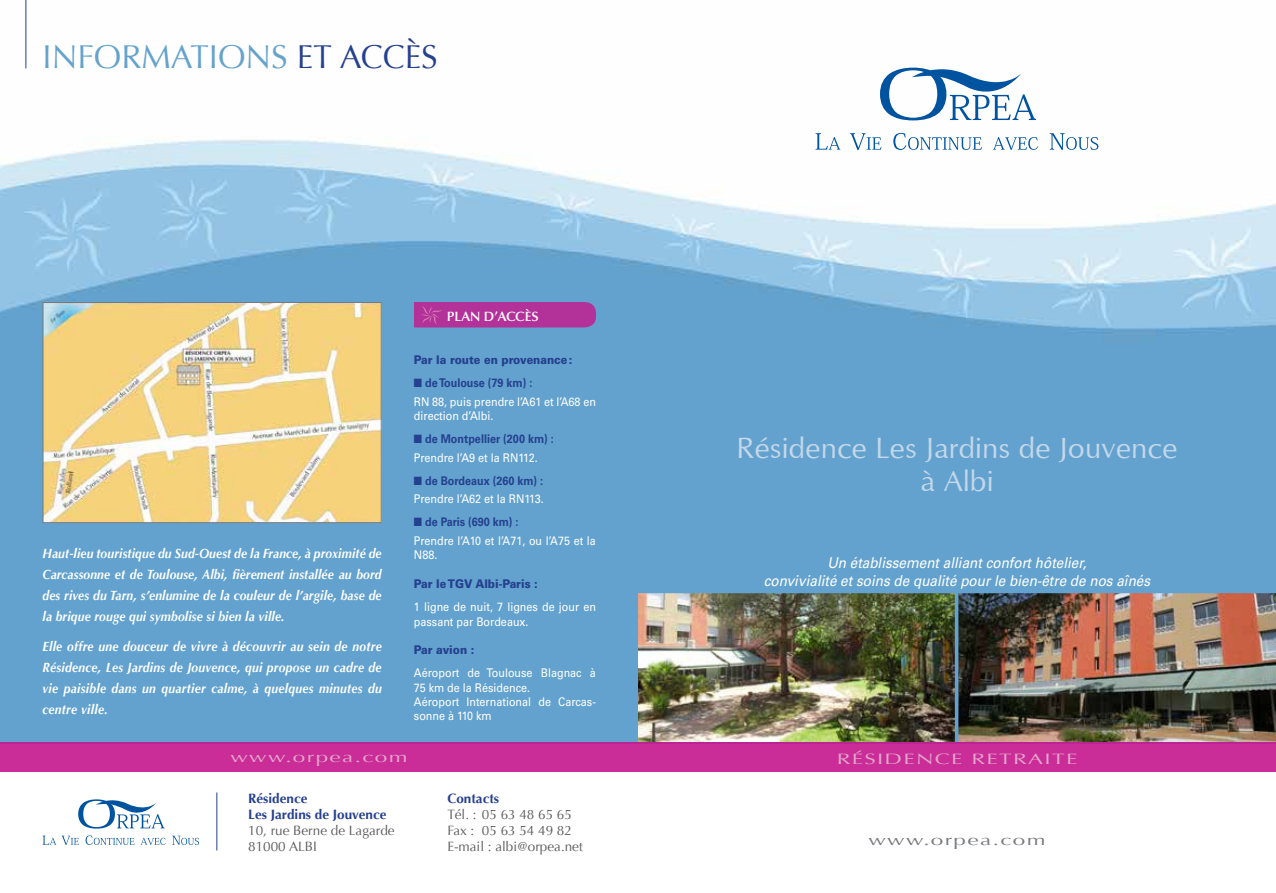
<style>
.page{position:relative;width:1276px;height:893px;background:#fff}
.page>*{position:absolute;margin:0;border:0;box-sizing:border-box;transform-origin:0 0}
.t1{font:33px "Optima";color:#65a3cc}
.t2{font:30px/33px "Optimum";color:#c5d8ea;text-align:center}
.t3{font:italic 15px/18px "Univers";color:#fff;text-align:center;scale:.9 1}
.t4{font:15px "Optima";letter-spacing:.06em;color:#e2a8cc;scale:1.5 1}
.t5{font:15px "Optima";letter-spacing:.06em;color:#787a7e;scale:1.5 1}
.t6{font:italic 700 13.5px/21px "Optima";letter-spacing:.015em;color:#fff;text-align:justify;scale:.9 1}
.t7{font:13.5px/16.2px "Optima";color:#58595b}
.t8{font:700 13.5px/16.2px "Optima";color:#25408f}
.t9{font:600 13.5px "Optima";color:#fff}
.t10{font:12px/14.4px "Univers";color:#fff;scale:.9 1}
.t11{font:900 12px "Univers";color:#25408f;scale:.9 1}
.t12{font:700 12px/18.6px "Univers";color:#25408f;scale:.9 1}
.s1{color:#25408f}
.s2{font-weight:700;color:#25408f}
.s3{font-weight:400;color:#fff}
</style>
<div class="page">
<img style="left:0;top:0;width:1276px;height:743px">
<svg style="left:815px;top:133px;width:25px;height:17px"></svg>
<svg style="left:850px;top:133px;width:31px;height:17px"></svg>
<svg style="left:893px;top:133px;width:89px;height:17px"></svg>
<svg style="left:993px;top:137px;width:45px;height:13px"></svg>
<svg style="left:1049px;top:133px;width:49px;height:17px"></svg>
<svg style="left:880px;top:60px;width:156px;height:60px"></svg>
<svg style="left:43px;top:836px;width:13px;height:9px"></svg>
<svg style="left:62px;top:836px;width:17px;height:9px"></svg>
<svg style="left:86px;top:835px;width:49px;height:10px"></svg>
<svg style="left:141px;top:838px;width:25px;height:7px"></svg>
<svg style="left:172px;top:836px;width:27px;height:9px"></svg>
<svg style="left:78px;top:799px;width:87px;height:30px"></svg>
<img style="left:638px;top:593px;width:317px;height:149px">
<img style="left:958px;top:593px;width:318px;height:149px">
<hr style="left:216px;top:792px;width:1px;height:58px;background:#25408f">
<img style="left:45px;top:304px;width:335px;height:217px">
<div style="left:43px;top:302px;width:339px;height:221px;border:1px solid #787a7e"></div>
<hr style="left:26px;top:0;width:1px;height:68px;background:#25408f">
<div style="left:0;top:743px;width:1276px;height:29px;background:#cb2d98"></div>
<div style="left:414px;top:302px;width:182px;height:25px;background:#b2329a"></div>
<h1 class="t1" style="left:43px;top:38px;width:397px">Informations <span class="s1">et accès</span></h1>
<p class="t6" style="left:43px;top:543px;width:378px">Haut-lieu touristique du Sud-Ouest de la France, à proximité de Carcassonne et de Toulouse, Albi, fièrement installée au bord des rives du Tarn, s’enlumine de la couleur de l’argile, base de la brique rouge qui symbolise si bien la ville.</p>
<p class="t6" style="left:43px;top:635px;width:378px">Elle offre une douceur de vivre à découvrir au sein de notre Résidence, Les Jardins de Jouvence, qui propose un cadre de vie paisible dans un quartier calme, à quelques minutes du centre ville.</p>
<p class="t9" style="left:447px;top:309px;width:93px">PLAN D’ACCÈS</p>
<p class="t11" style="left:414px;top:353px;width:178px">Par la route en provenance:</p>
<p class="t10" style="left:414px;top:374px;width:204px;line-height:18.6px"><span class="s1">■</span> <span class="s2">de Toulouse (79 km) :<br></span>RN 88, puis prendre l’A61 et l’A68 en</p>
<p class="t10" style="left:414px;top:409px;width:90px">direction d’Albi.</p>
<p class="t12" style="left:414px;top:430px;width:157px">■ de Montpellier (200 km) :<br><span class="s3">Prendre l’A9 et la RN112.</span></p>
<p class="t10" style="left:414px;top:471px;width:146px;line-height:18.6px"><span class="s1">■</span> <span class="s2">de Bordeaux (260 km) :<br></span>Prendre l’A62 et la RN113.</p>
<p class="t10" style="left:414px;top:513px;width:204px;line-height:18.6px"><span class="s1">■</span> <span class="s2">de Paris (690 km) :<br></span>Prendre l’A10 et l’A71, ou l’A75 et la</p>
<p class="t10" style="left:414px;top:548px;width:28px">N88.</p>
<p class="t11" style="left:414px;top:576px;width:139px">Par le TGV Albi-Paris :</p>
<p class="t10" style="left:414px;top:600px;width:204px">1 ligne de nuit, 7 lignes de jour en passant par Bordeaux.</p>
<p class="t11" style="left:414px;top:642px;width:69px">Par avion :</p>
<p class="t10" style="left:414px;top:666px;width:204px">Aéroport de Toulouse Blagnac à<br>75 km de la Résidence.<br>Aéroport International de Carcas&shy;sonne à 110 km</p>
<h2 class="t2" style="left:736px;top:430px;width:443px">Résidence Les Jardins de Jouvence à Albi</h2>
<p class="t3" style="left:764px;top:554px;width:431px">Un établissement alliant confort hôtelier,<br>convivialité et soins de qualité pour le bien-être de nos aînés</p>
<p class="t4" style="left:230px;top:748px;width:120px">www.orpea.com</p>
<p class="t4" style="left:836px;top:750px;width:100px">Rési dence Ret</p>
<p class="t4" style="left:1013px;top:750px;width:19px">raite</p>
<p class="t8" style="left:248px;top:790px;width:140px">Résidence<br>Les Jardins de Jouvence</p>
<p class="t7" style="left:248px;top:823px;width:148px">10, rue Berne de Lagarde<br>81000 ALBI</p>
<p class="t8" style="left:447px;top:790px;width:53px">Contacts</p>
<p class="t7" style="left:447px;top:806px;width:137px">Tél. : 05 63 48 65 65<br>Fax : 05 63 54 49 82<br>E-mail : albi@orpea.net</p>
<p class="t5" style="left:868px;top:831px;width:120px">www.orpea.com</p>
</div>
